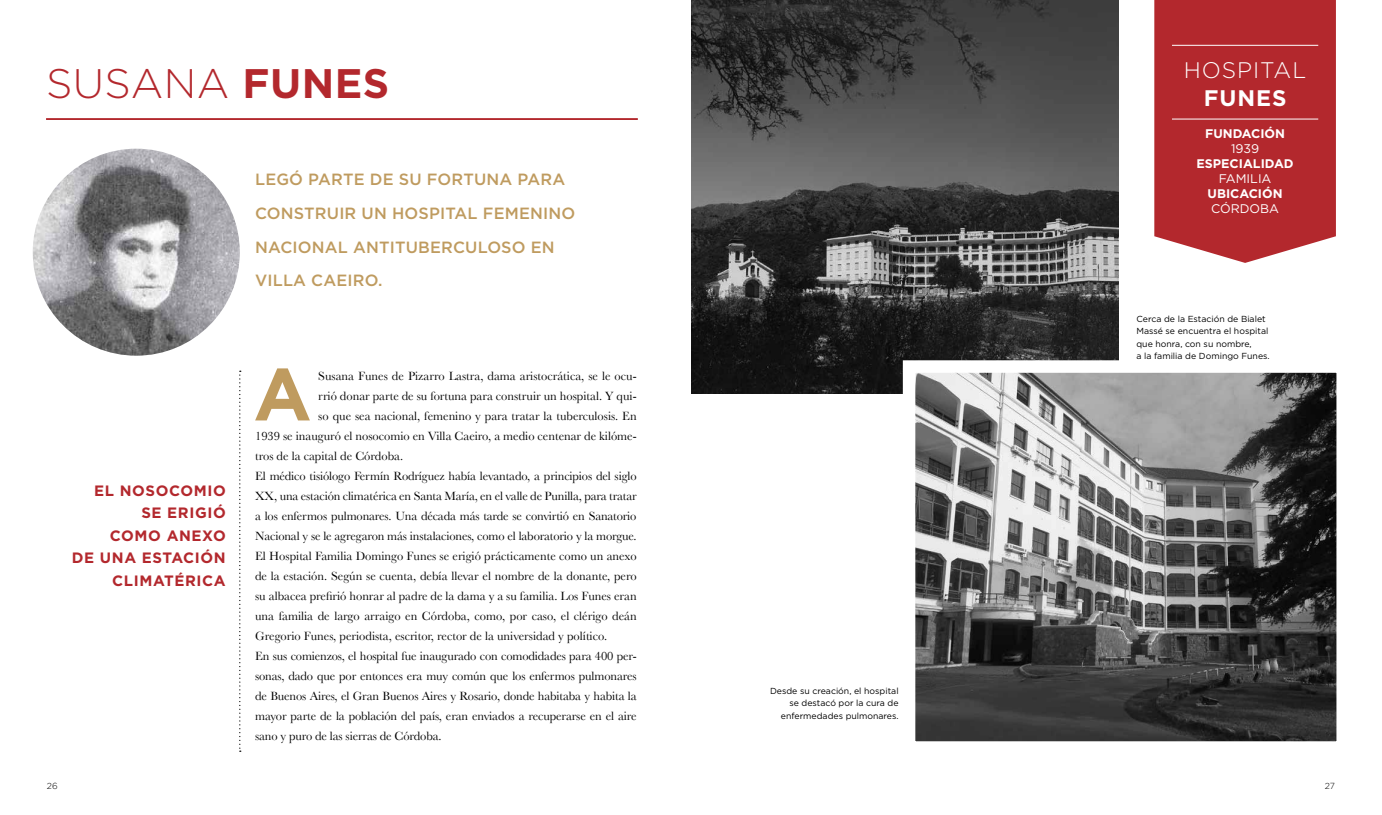
<style>
.page{position:relative;width:1382px;height:815px;background:#fff}
.page>*{position:absolute;margin:0;border:0;box-sizing:border-box;transform-origin:0 0}
.t1{font:700 73.88px "Gotham";color:#bf9b5f}
.t2{font:300 41.25px "Gotham";color:#b3282d}
.t3{font:300 22.5px "Gotham";letter-spacing:.04em;color:#fff}
.t4{font:700 22.5px "Gotham";color:#fff}
.t5{font:500 16.25px/33.8px "Gotham";letter-spacing:.01em;color:#bf9b5f}
.t6{font:700 15px "Gotham";letter-spacing:.04em;color:#b3282d}
.t7{font:12.5px "Baskerville";letter-spacing:-.01em;color:#000}
.t8{font:700 12.5px "Gotham";color:#fff}
.t9{font:12.5px "Gotham";color:#fff}
.t10{font:8.75px/12.5px "Gotham";color:#000}
.t11{font:300 8.75px "Gotham";color:#000}
.s1{font-weight:700}
</style>
<div class="page">
<div style="left:1154px;top:0;width:182px;height:263px;background:#b3282d"></div>
<img style="left:33px;top:149px;width:207px;height:207px;border-radius:104px">
<hr style="left:1172px;top:119px;width:146px;height:1px;background:#fff">
<hr style="left:1172px;top:45px;width:146px;height:1px;background:#fff">
<img style="left:691px;top:0;width:428px;height:394px">
<img style="left:916px;top:373px;width:420px;height:368px">
<svg style="left:239px;top:371px;width:2px;height:381px"></svg>
<hr style="left:46px;top:118px;width:592px;height:2px;background:#b3282d">
<h2 class="t2" style="left:46px;top:58px;width:254px">SUSANA <span class="s1">FUNES</span></h2>
<h3 class="t5" style="left:255px;top:162px;width:322px">LEGÓ PARTE DE SU FORTUNA PARA<br>CONSTRUIR UN HOSPITAL FEMENINO<br>NACIONAL ANTITUBERCULOSO EN<br>VILLA CAEIRO.</h3>
<p class="t6" style="left:94px;top:481px;width:133px">EL NOSOCOM IO</p>
<p class="t6" style="left:141px;top:504px;width:86px">SE ERIGIÓ</p>
<p class="t6" style="left:110px;top:526px;width:117px">COMO ANEXO</p>
<p class="t6" style="left:72px;top:549px;width:155px">DE UNA ESTACIÓN</p>
<p class="t6" style="left:112px;top:571px;width:103px">CLIMATÉRICA</p>
<h1 class="t1" style="left:253px;top:350px;width:60px">A</h1>
<p class="t7" style="left:318px;top:369px;width:320px">Susana Funes de Pizarro Lastra, dama aristocrática, se le ocu-</p>
<p class="t7" style="left:318px;top:389px;width:320px">rrió donar parte de su fortuna para construir un hospital. Y qui-</p>
<p class="t7" style="left:318px;top:409px;width:320px">so que sea nacional, femenino y para tratar la tuberculosis. En</p>
<p class="t7" style="left:255px;top:429px;width:383px">1939 se inauguró el nosocomio en Villa Caeiro, a medio centenar de kilóme-</p>
<p class="t7" style="left:255px;top:449px;width:150px">tros de la capital de Córdoba.</p>
<p class="t7" style="left:255px;top:469px;width:383px">El médico tisiólogo Fermín Rodríguez había levantado, a principios del siglo</p>
<p class="t7" style="left:255px;top:489px;width:383px">XX, una estación climatérica en Santa María, en el valle de Punilla, para tratar</p>
<p class="t7" style="left:255px;top:509px;width:383px">a los enfermos pulmonares. Una década más tarde se convirtió en Sanatorio</p>
<p class="t7" style="left:255px;top:529px;width:383px">Nacional y se le agregaron más instalaciones, como el laboratorio y la morgue.</p>
<p class="t7" style="left:255px;top:549px;width:383px">El Hospital Familia Domingo Funes se erigió prácticamente como un anexo</p>
<p class="t7" style="left:255px;top:569px;width:383px">de la estación. Según se cuenta, debía llevar el nombre de la donante, pero</p>
<p class="t7" style="left:255px;top:589px;width:383px">su albacea prefirió honrar al padre de la dama y a su familia. Los Funes eran</p>
<p class="t7" style="left:255px;top:609px;width:383px">una familia de largo arraigo en Córdoba, como, por caso, el clérigo deán</p>
<p class="t7" style="left:255px;top:629px;width:354px">Gregorio Funes, periodista, escritor, rector de la universidad y político.</p>
<p class="t7" style="left:255px;top:649px;width:383px">En sus comienzos, el hospital fue inaugurado con comodidades para 400 per-</p>
<p class="t7" style="left:255px;top:669px;width:383px">sonas, dado que por entonces era muy común que los enfermos pulmonares</p>
<p class="t7" style="left:255px;top:689px;width:383px">de Buenos Aires, el Gran Buenos Aires y Rosario, donde habitaba y habita la</p>
<p class="t7" style="left:255px;top:709px;width:383px">mayor parte de la población del país, eran enviados a recuperarse en el aire</p>
<p class="t7" style="left:255px;top:729px;width:188px">sano y puro de las sierras de Córdoba.</p>
<p class="t10" style="left:770px;top:684px;width:130px;text-align:right">Desde su creación, el hospital se destacó por la cura de enfermedades pulmonares.</p>
<h3 class="t3" style="left:1184px;top:57px;width:124px">HOSPITAL</h3>
<h3 class="t4" style="left:1204px;top:84px;width:33px">FUNES</h3>
<p class="t8" style="left:1205px;top:126px;width:81px">FUNDACIÓN</p>
<p class="t9" style="left:1231px;top:141px;width:30px">1939</p>
<p class="t8" style="left:1196px;top:156px;width:99px">ESPECIALIDAD</p>
<p class="t9" style="left:1219px;top:171px;width:9px">FAMILIA</p>
<p class="t8" style="left:1207px;top:186px;width:33px">UBICAC</p>
<p class="t8" style="left:1258px;top:186px;width:26px">IÓN</p>
<p class="t9" style="left:1211px;top:201px;width:11px">CÓRDOBA</p>
<p class="t10" style="left:1136px;top:312px;width:135px">Cerca de la Estación de Bialet<br>Massé se encuentra el hospital que honra, con su nombre,<br>a la familia de Domingo Funes.</p>
<p class="t11" style="left:47px;top:782px;width:12px">26</p>
<p class="t11" style="left:1325px;top:782px;width:12px">27</p>
</div>
